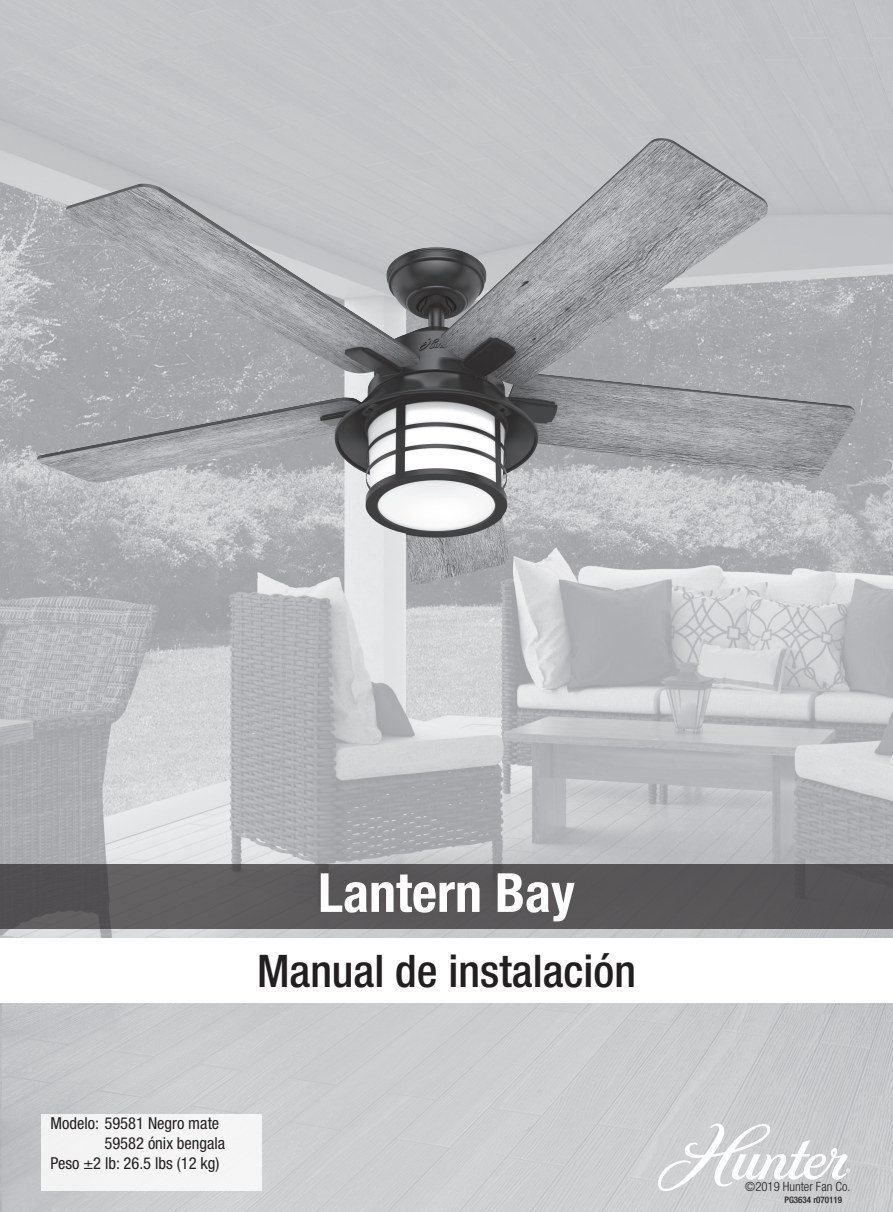
<style>
.page{position:relative;width:893px;height:1212px;background:#fff}
.page>*{position:absolute;margin:0;border:0;box-sizing:border-box;transform-origin:0 0}
.t1{font:700 condensed 54px "Helvetica Neue LT Std";color:#fff}
.t2{font:500 condensed 45px "Helvetica Neue LT Std";color:#231f20}
.t3{font:condensed 16.5px "Helvetica Neue LT Std";color:#231f20}
.t4{font:300 condensed 12.75px "Helvetica Neue LT Std";color:#231f20}
.t5{font:500 condensed 9px "Helvetica Neue LT Std";color:#231f20}
</style>
<div class="page">
<img style="left:0;top:0;width:893px;height:1212px">
<div style="left:0;top:939px;width:893px;height:64px;background:#fff"></div>
<svg style="left:658px;top:1123px;width:192px;height:68px"></svg>
<div style="left:0;top:864px;width:893px;height:64px;background:#585657"></div>
<img style="left:37px;top:138px;width:819px;height:446px">
<div style="left:41px;top:1114px;width:221px;height:77px;background:#f4f4f5"></div>
<p class="t1" style="left:318px;top:860px;width:258px">Lantern Bay</p>
<p class="t2" style="left:257px;top:944px;width:380px">Manual de instalación</p>
<p class="t3" style="left:50px;top:1114px;width:170px">Modelo: 59581 Negro mate</p>
<p class="t3" style="left:104px;top:1134px;width:122px">59582 ónix bengala</p>
<p class="t3" style="left:50px;top:1153px;width:171px">Peso ±2 lb: 26.5 lbs (12 kg)</p>
<p class="t4" style="left:745px;top:1179px;width:107px">©2019 Hunter Fan Co.</p>
<p class="t5" style="left:784px;top:1194px;width:59px">PG3634 r070119</p>
</div>
